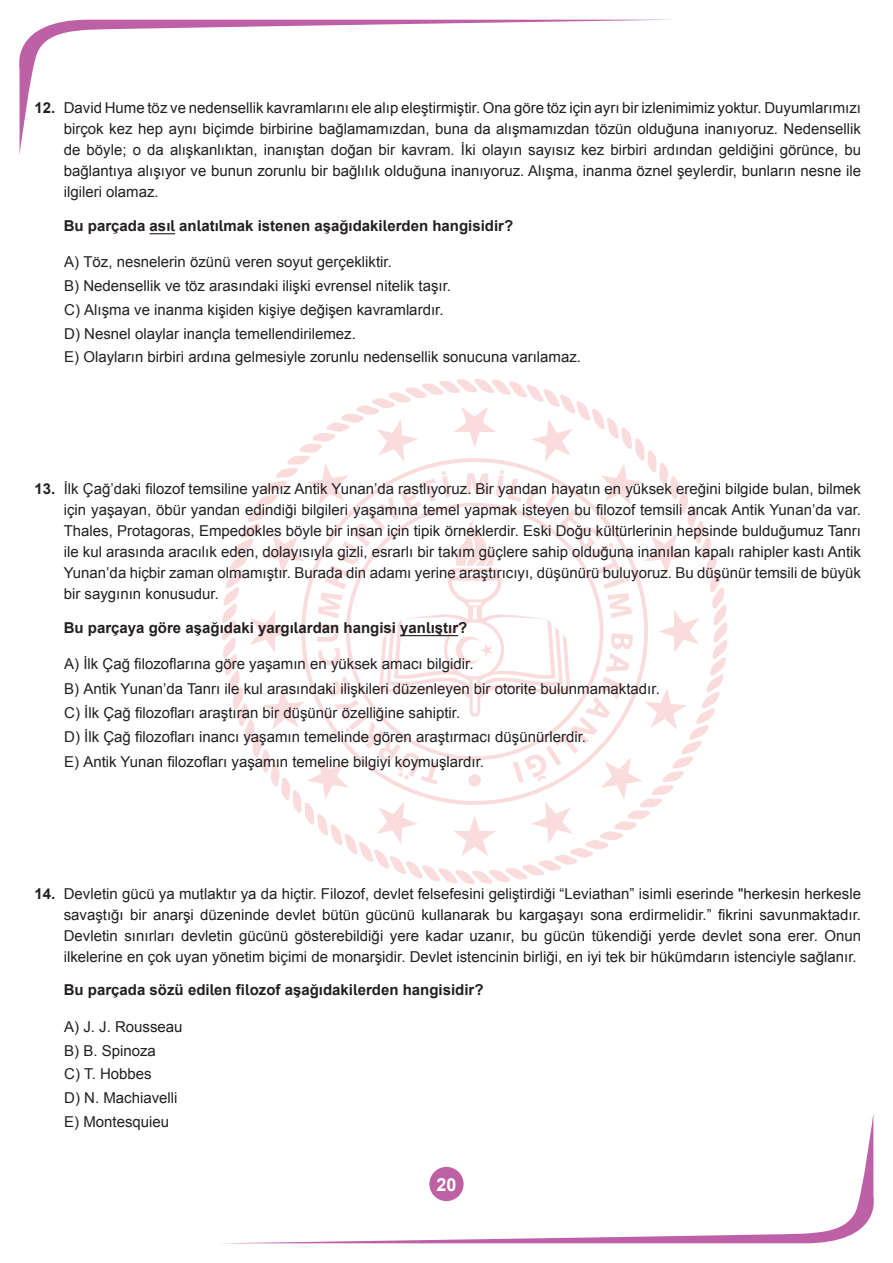
<style>
.page{position:relative;width:893px;height:1263px;background:#fff}
.page>*{position:absolute;margin:0;border:0;box-sizing:border-box;transform-origin:0 0}
.t1{font:700 18px "Arial";color:#fff}
.t2{font:15px/21px "Arial";color:#231f20}
.t3{font:700 15px "Arial";color:#231f20}
.s1{font-weight:700}
</style>
<div class="page">
<svg style="left:19px;top:20px;width:631px;height:135px"></svg>
<svg style="left:243px;top:1114px;width:631px;height:129px"></svg>
<svg style="left:216px;top:372px;width:518px;height:519px"></svg>
<svg style="left:150px;top:233px;width:25px;height:1px"></svg>
<hr style="left:400px;top:635px;width:58px;height:1px;background:#231f20">
<p class="t2" style="left:64px;top:97px;width:799px;text-align:justify;text-indent:-29px"><span class="s1">12.</span> David Hume töz ve nedensellik kavramlarını ele alıp eleştirmiştir. Ona göre töz için ayrı bir izlenimimiz yoktur. Duyumlarımızı birçok kez hep aynı biçimde birbirine bağlamamızdan, buna da alışmamızdan tözün olduğuna inanıyoruz. Nedensellik de böyle; o da alışkanlıktan, inanıştan doğan bir kavram. İki olayın sayısız kez birbiri ardından geldiğini görünce, bu bağlantıya alışıyor ve bunun zorunlu bir bağlılık olduğuna inanıyoruz. Alışma, inanma öznel şeylerdir, bunların nesne ile ilgileri olamaz.</p>
<p class="t3" style="left:64px;top:215px;width:451px">Bu parçada asıl anlatılmak istenen aşağıdakilerden hangisidir?</p>
<p class="t2" style="left:64px;top:250px;width:518px;line-height:23.7px">A) Töz, nesnelerin özünü veren soyut gerçekliktir.<br>B) Nedensellik ve töz arasındaki ilişki evrensel nitelik taşır.<br>C) Alışma ve inanma kişiden kişiye değişen kavramlardır.<br>D) Nesnel olaylar inançla temellendirilemez.<br>E) Olayların birbiri ardına gelmesiyle zorunlu nedensellik sonucuna varılamaz.</p>
<p class="t2" style="left:64px;top:478px;width:799px;text-align:justify;text-indent:-29px"><span class="s1">13.</span> İlk Çağ’daki filozof temsiline yalnız Antik Yunan’da rastlıyoruz. Bir yandan hayatın en yüksek ereğini bilgide bulan, bilmek için yaşayan, öbür yandan edindiği bilgileri yaşamına temel yapmak isteyen bu filozof temsili ancak Antik Yunan’da var.<br>Thales, Protagoras, Empedokles böyle bir insan için tipik örneklerdir. Eski Doğu kültürlerinin hepsinde bulduğumuz Tanrı ile kul arasında aracılık eden, dolayısıyla gizli, esrarlı bir takım güçlere sahip olduğuna inanılan kapalı rahipler kastı Antik Yunan’da hiçbir zaman olmamıştır. Burada din adamı yerine araştırıcıyı, düşünürü buluyoruz. Bu düşünür temsili de büyük bir saygının konusudur.</p>
<p class="t3" style="left:64px;top:617px;width:405px">Bu parçaya göre aşağıdaki yargılardan hangisi yanlıştır?</p>
<p class="t2" style="left:64px;top:651px;width:597px;line-height:25.2px">A) İlk Çağ filozoflarına göre yaşamın en yüksek amacı bilgidir.<br>B) Antik Yunan’da Tanrı ile kul arasındaki ilişkileri düzenleyen bir otorite bulunmamaktadır.</p>
<p class="t2" style="left:64px;top:701px;width:523px;line-height:23.7px">C) İlk Çağ filozofları araştıran bir düşünür özelliğine sahiptir.<br>D) İlk Çağ filozofları inancı yaşamın temelinde gören araştırmacı düşünürlerdir.</p>
<p class="t2" style="left:64px;top:751px;width:421px">E) Antik Yunan filozofları yaşamın temeline bilgiyi koymuşlardır.</p>
<p class="t2" style="left:64px;top:883px;width:799px;text-align:justify;text-indent:-29px"><span class="s1">14.</span> Devletin gücü ya mutlaktır ya da hiçtir. Filozof, devlet felsefesini geliştirdiği “Leviathan” isimli eserinde "herkesin herkesle savaştığı bir anarşi düzeninde devlet bütün gücünü kullanarak bu kargaşayı sona erdirmelidir.” fikrini savunmaktadır.<br>Devletin sınırları devletin gücünü gösterebildiği yere kadar uzanır, bu gücün tükendiği yerde devlet sona erer. Onun ilkelerine en çok uyan yönetim biçimi de monarşidir. Devlet istencinin birliği, en iyi tek bir hükümdarın istenciyle sağlanır.</p>
<p class="t3" style="left:64px;top:979px;width:421px">Bu parçada sözü edilen filozof aşağıdakilerden hangisidir?</p>
<p class="t2" style="left:64px;top:1015px;width:120px;line-height:23.7px">A) J. J. Rousseau<br>B) B. Spinoza<br>C) T. Hobbes<br>D) N. Machiavelli<br>E) Montesquieu</p>
<p class="t1" style="left:437px;top:1171px;width:22px">20</p>
</div>
